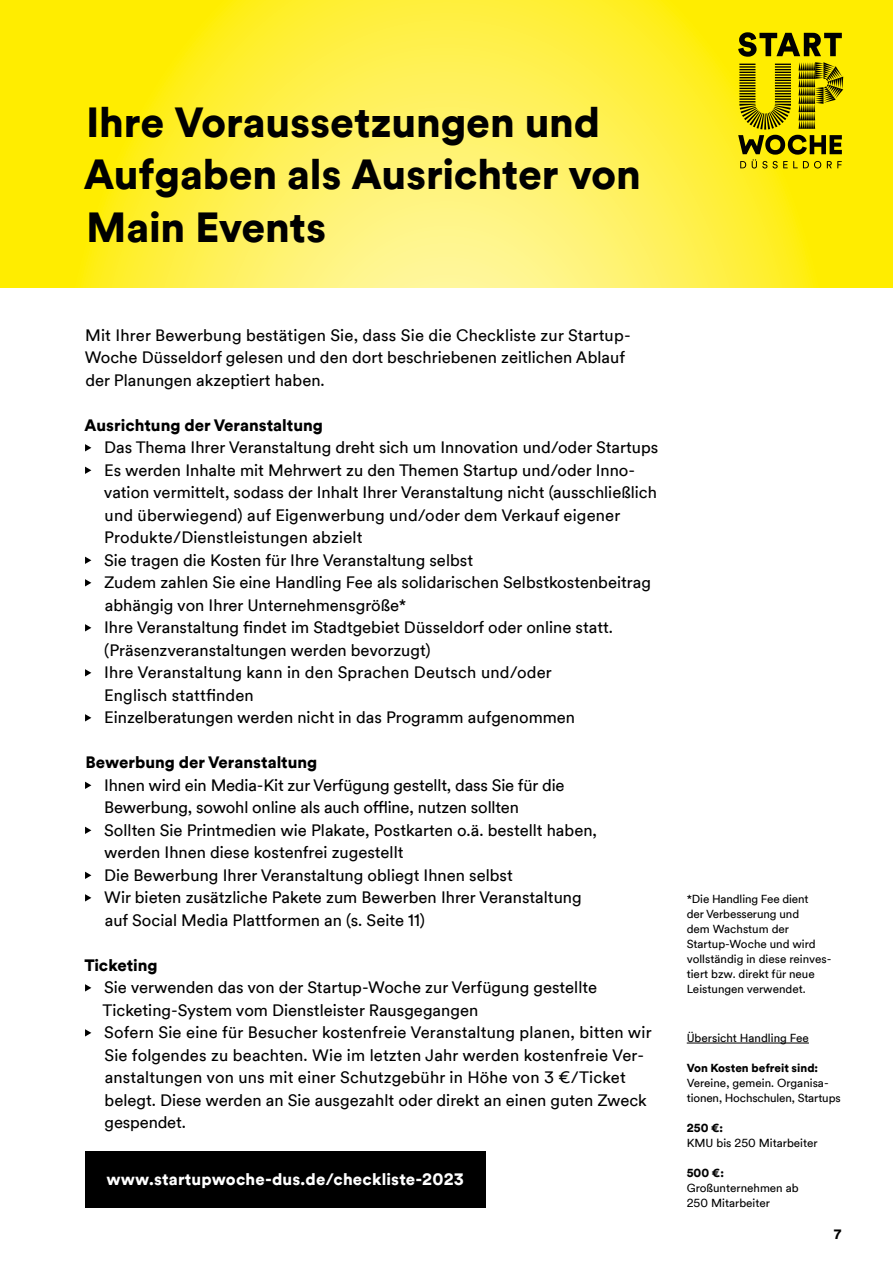
<style>
.page{position:relative;width:893px;height:1263px;background:#fff}
.page>*{position:absolute;margin:0;border:0;box-sizing:border-box;transform-origin:0 0}
.t1{font:900 42px/52.5px "Duesseldorf Circular TT";letter-spacing:-.005em;color:#000}
.t2{font:16.5px/22.5px "Duesseldorf Circular TT";color:#000}
.t3{font:900 16.5px "Duesseldorf Circular TT";color:#000}
.t4{font:900 16.5px "Duesseldorf Circular TT";letter-spacing:.01em;color:#fff}
.t5{font:900 13.5px "Duesseldorf Circular TT";color:#000}
.t6{font:11.7px/15px "Duesseldorf Circular TT";color:#000}
.s1{font-weight:900}
</style>
<div class="page">
<svg style="left:0;top:0;width:893px;height:288px;background:#feef3b"></svg>
<svg style="left:738px;top:32px;width:105px;height:136px;background:#ada101"></svg>
<div style="left:85px;top:1151px;width:400px;height:56px;background:#000"></div>
<svg style="left:85px;top:444px;width:6px;height:7px"></svg>
<svg style="left:85px;top:467px;width:6px;height:7px"></svg>
<svg style="left:85px;top:557px;width:6px;height:7px"></svg>
<svg style="left:85px;top:579px;width:6px;height:7px"></svg>
<svg style="left:85px;top:624px;width:6px;height:7px"></svg>
<svg style="left:85px;top:669px;width:6px;height:7px"></svg>
<svg style="left:85px;top:714px;width:6px;height:7px"></svg>
<svg style="left:85px;top:782px;width:6px;height:7px"></svg>
<svg style="left:85px;top:827px;width:6px;height:7px"></svg>
<svg style="left:85px;top:872px;width:6px;height:7px"></svg>
<svg style="left:85px;top:894px;width:6px;height:7px"></svg>
<svg style="left:85px;top:984px;width:6px;height:7px"></svg>
<svg style="left:85px;top:1029px;width:6px;height:7px"></svg>
<hr style="left:687px;top:1043px;width:122px;height:1px;background:#000">
<p class="t1" style="left:84px;top:94px;width:559px">Ihre Voraussetzungen und<br>Aufgaben als Ausrichter von<br>Main Events</p>
<p class="t2" style="left:85px;top:323px;width:547px">Mit Ihrer Bewerbung bestätigen Sie, dass Sie die Checkliste zur Startup-<br>Woche Düsseldorf gelesen und den dort beschriebenen zeitlichen Ablauf der Planungen akzeptiert haben.</p>
<p class="t3" style="left:85px;top:413px;width:240px">Ausrichtung der Veranstaltung</p>
<p class="t2" style="left:104px;top:436px;width:556px">Das Thema Ihrer Veranstaltung dreht sich um Innovation und/oder Startups</p>
<p class="t2" style="left:104px;top:458px;width:555px">Es werden Inhalte mit Mehrwert zu den Themen Startup und/oder Inno&shy;vation vermittelt, sodass der Inhalt Ihrer Veranstaltung nicht (ausschließlich und überwiegend) auf Eigenwerbung und/oder dem Verkauf eigener Produkte/Dienstleistungen abzielt</p>
<p class="t2" style="left:104px;top:548px;width:370px">Sie tragen die Kosten für Ihre Veranstaltung selbst</p>
<p class="t2" style="left:104px;top:571px;width:548px">Zudem zahlen Sie eine Handling Fee als solidarischen Selbstkostenbeitrag abhängig von Ihrer Unternehmensgröße*</p>
<p class="t2" style="left:104px;top:616px;width:510px">Ihre Veranstaltung findet im Stadtgebiet Düsseldorf oder online statt. (Präsenzveranstaltungen werden bevorzugt)</p>
<p class="t2" style="left:104px;top:661px;width:449px">Ihre Veranstaltung kann in den Sprachen Deutsch und/oder<br>Englisch stattfinden</p>
<p class="t2" style="left:104px;top:706px;width:472px">Einzelberatungen werden nicht in das Programm aufgenommen</p>
<p class="t3" style="left:85px;top:751px;width:234px">Bewerbung der Veranstaltung</p>
<p class="t2" style="left:104px;top:773px;width:462px">Ihnen wird ein Media-Kit zur Verfügung gestellt, dass Sie für die<br>Bewerbung, sowohl online als auch offline, nutzen sollten</p>
<p class="t2" style="left:104px;top:818px;width:494px">Sollten Sie Printmedien wie Plakate, Postkarten o.ä. bestellt haben, werden Ihnen diese kostenfrei zugestellt</p>
<p class="t2" style="left:104px;top:863px;width:410px">Die Bewerbung Ihrer Veranstaltung obliegt Ihnen selbst</p>
<p class="t2" style="left:104px;top:886px;width:479px">Wir bieten zusätzliche Pakete zum Bewerben Ihrer Veranstaltung auf Social Media Plattformen an (s. Seite 11)</p>
<p class="t3" style="left:84px;top:953px;width:75px">Ticketing</p>
<p class="t2" style="left:102px;top:976px;width:496px">Sie verwenden das von der Startup-Woche zur Verfügung gestellte<br>Ticketing-System vom Dienstleister Rausgegangen</p>
<p class="t2" style="left:104px;top:1021px;width:549px">Sofern Sie eine für Besucher kostenfreie Veranstaltung planen, bitten wir Sie folgendes zu beachten. Wie im letzten Jahr werden kostenfreie Ver&shy;anstaltungen von uns mit einer Schutzgebühr in Höhe von 3 €/Ticket belegt. Diese werden an Sie ausgezahlt oder direkt an einen guten Zweck gespendet.</p>
<p class="t4" style="left:107px;top:1167px;width:359px">www.startupwoche-dus.de/checkliste-2023</p>
<p class="t6" style="left:687px;top:891px;width:123px">*Die Handling Fee dient</p>
<p class="t6" style="left:687px;top:906px;width:114px">der Verbesserung und</p>
<p class="t6" style="left:687px;top:921px;width:146px">dem Wachstum der<br>Startup-Woche und wird vollständig in diese reinves&shy;tiert bzw. direkt für neue</p>
<p class="t6" style="left:687px;top:981px;width:120px">Leistungen verwendet.</p>
<p class="t6" style="left:687px;top:1030px;width:124px">Übersicht Handling Fee</p>
<p class="t6" style="left:687px;top:1060px;width:155px"><span class="s1">Von Kosten befreit sind:<br></span>Vereine, gemein. Organisa&shy;tionen, Hochschulen, Startups</p>
<p class="t6" style="left:687px;top:1120px;width:132px"><span class="s1">250 €:<br></span>KMU bis 250 Mitarbeiter</p>
<p class="t6" style="left:687px;top:1165px;width:113px"><span class="s1">500 €:<br></span>Großunternehmen ab<br>250 Mitarbeiter</p>
<p class="t5" style="left:834px;top:1225px;width:9px">7</p>
</div>
